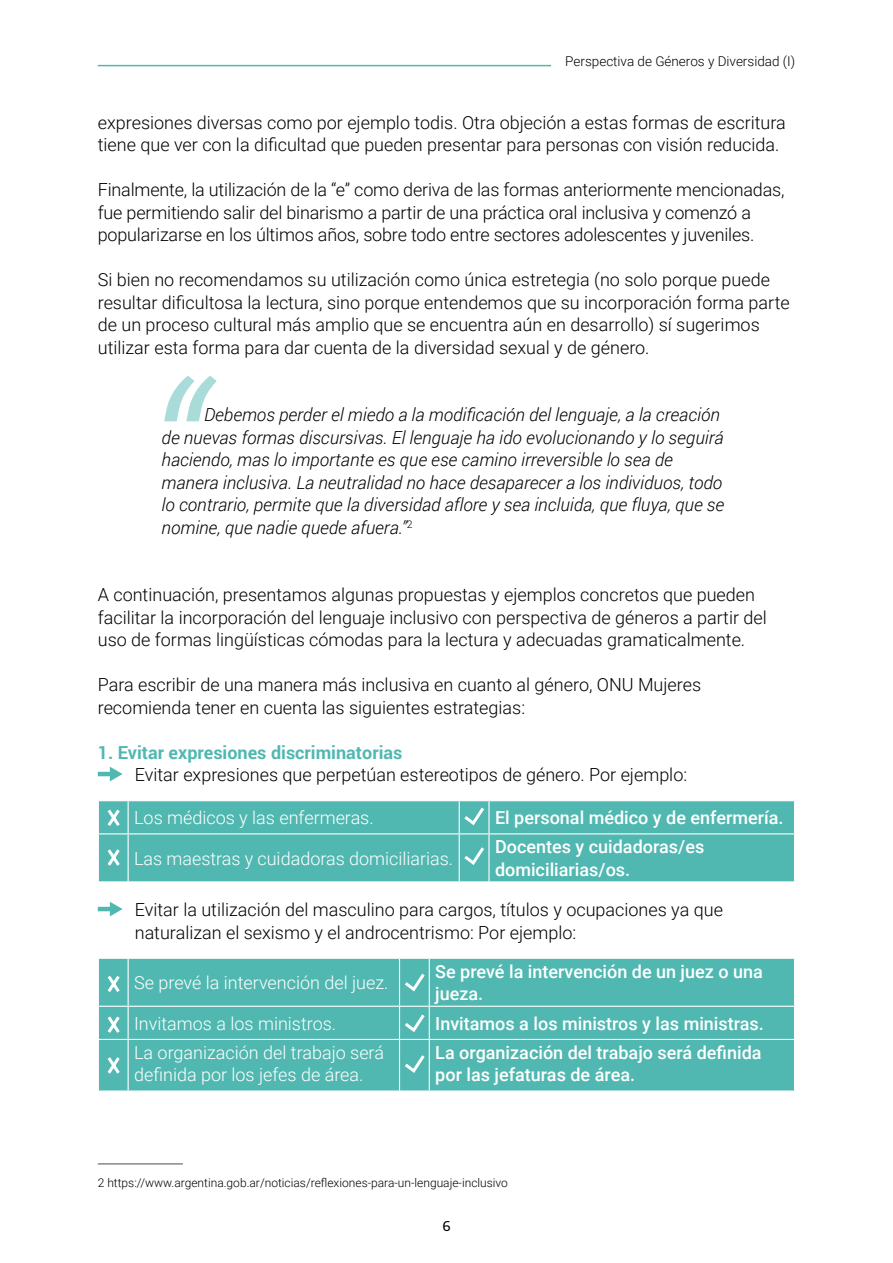
<style>
.page{position:relative;width:893px;height:1263px;background:#fff}
.page>*{position:absolute;margin:0;border:0;box-sizing:border-box;transform-origin:0 0}
.t1{font:300 18px/22.5px "Roboto";color:#000}
.t2{font:italic 300 18px/22.5px "Roboto";color:#000}
.t3{font:500 18px/22.5px "Roboto";color:#fff}
.t4{font:300 18px/22.5px "Roboto";color:#fff}
.t5{font:700 18px "Roboto";color:#50b8b1}
.t6{font:300 13.5px "Roboto";color:#000}
.t7{font:500 13.5px "Encode Sans";color:#000}
.t8{font:300 12px "Roboto";color:#000}
</style>
<div class="page">
<hr style="left:98px;top:65px;width:453px;height:1px;background:#50b8b1">
<div style="left:99px;top:801px;width:695px;height:80px;background:#50b8b1"></div>
<hr style="left:128px;top:801px;width:1px;height:32px;background:#fff">
<hr style="left:459px;top:801px;width:1px;height:32px;background:#fff">
<hr style="left:488px;top:801px;width:2px;height:32px;background:#fff">
<hr style="left:98px;top:833px;width:30px;height:1px;background:#fff">
<hr style="left:128px;top:833px;width:331px;height:1px;background:#fff">
<hr style="left:128px;top:834px;width:1px;height:47px;background:#fff">
<hr style="left:459px;top:833px;width:30px;height:1px;background:#fff">
<hr style="left:459px;top:834px;width:1px;height:47px;background:#fff">
<hr style="left:489px;top:833px;width:306px;height:1px;background:#fff">
<hr style="left:488px;top:834px;width:2px;height:47px;background:#fff">
<div style="left:99px;top:959px;width:695px;height:131px;background:#50b8b1"></div>
<hr style="left:128px;top:959px;width:1px;height:47px;background:#fff">
<hr style="left:399px;top:959px;width:1px;height:47px;background:#fff">
<hr style="left:429px;top:959px;width:1px;height:47px;background:#fff">
<hr style="left:98px;top:1006px;width:30px;height:1px;background:#fff">
<hr style="left:128px;top:1006px;width:271px;height:1px;background:#fff">
<hr style="left:128px;top:1007px;width:1px;height:32px;background:#fff">
<hr style="left:399px;top:1006px;width:30px;height:1px;background:#fff">
<hr style="left:399px;top:1007px;width:1px;height:32px;background:#fff">
<hr style="left:429px;top:1006px;width:366px;height:1px;background:#fff">
<hr style="left:429px;top:1007px;width:1px;height:32px;background:#fff">
<hr style="left:98px;top:1039px;width:30px;height:1px;background:#fff">
<hr style="left:128px;top:1039px;width:271px;height:1px;background:#fff">
<hr style="left:128px;top:1040px;width:1px;height:50px;background:#fff">
<hr style="left:399px;top:1039px;width:30px;height:1px;background:#fff">
<hr style="left:399px;top:1040px;width:1px;height:50px;background:#fff">
<hr style="left:429px;top:1039px;width:366px;height:1px;background:#fff">
<hr style="left:429px;top:1040px;width:1px;height:50px;background:#fff">
<hr style="left:98px;top:1163px;width:85px;height:1px;background:#878787">
<svg style="left:105px;top:1054px;width:18px;height:23px"></svg>
<svg style="left:402px;top:1052px;width:26px;height:23px"></svg>
<svg style="left:402px;top:1011px;width:26px;height:23px"></svg>
<svg style="left:402px;top:970px;width:26px;height:24px"></svg>
<svg style="left:105px;top:1013px;width:18px;height:23px"></svg>
<svg style="left:105px;top:972px;width:18px;height:23px"></svg>
<svg style="left:461px;top:804px;width:26px;height:23px"></svg>
<svg style="left:105px;top:806px;width:18px;height:23px"></svg>
<svg style="left:105px;top:846px;width:18px;height:23px"></svg>
<svg style="left:461px;top:844px;width:26px;height:23px"></svg>
<svg style="left:164px;top:376px;width:53px;height:45px"></svg>
<hr style="left:98px;top:772px;width:14px;height:4px;background:#50b8b1">
<svg style="left:109px;top:767px;width:14px;height:15px"></svg>
<hr style="left:98px;top:907px;width:14px;height:4px;background:#50b8b1">
<svg style="left:109px;top:902px;width:14px;height:15px"></svg>
<p class="t6" style="left:565px;top:52px;width:231px">Perspectiva de Géneros y Diversidad (I)</p>
<p class="t1" style="left:98px;top:110px;width:689px">expresiones diversas como por ejemplo todis. Otra objeción a estas formas de escritura tiene que ver con la dificultad que pueden presentar para personas con visión reducida.</p>
<p class="t1" style="left:98px;top:178px;width:688px">Finalmente, la utilización de la “e” como deriva de las formas anteriormente mencionadas, fue permitiendo salir del binarismo a partir de una práctica oral inclusiva y comenzó a popularizarse en los últimos años, sobre todo entre sectores adolescentes y juveniles.</p>
<p class="t1" style="left:98px;top:268px;width:693px">Si bien no recomendamos su utilización como única estretegia (no solo porque puede resultar dificultosa la lectura, sino porque entendemos que su incorporación forma parte de un proceso cultural más amplio que se encuentra aún en desarrollo) sí sugerimos utilizar esta forma para dar cuenta de la diversidad sexual y de género.</p>
<p class="t2" style="left:162px;top:403px;width:564px;text-indent:43px">Debemos perder el miedo a la modificación del lenguaje, a la creación de nuevas formas discursivas. El lenguaje ha ido evolucionando y lo seguirá haciendo, mas lo importante es que ese camino irreversible lo sea de manera inclusiva. La neutralidad no hace desaparecer a los individuos, todo lo contrario, permite que la diversidad aflore y sea incluida, que fluya, que se nomine, que nadie quede afuera.”<sup>2</sup></p>
<p class="t1" style="left:98px;top:583px;width:671px">A continuación, presentamos algunas propuestas y ejemplos concretos que pueden facilitar la incorporación del lenguaje inclusivo con perspectiva de géneros a partir del uso de formas lingüísticas cómodas para la lectura y adecuadas gramaticalmente.</p>
<p class="t1" style="left:98px;top:673px;width:605px">Para escribir de una manera más inclusiva en cuanto al género, ONU Mujeres recomienda tener en cuenta las siguientes estrategias:</p>
<p class="t5" style="left:98px;top:740px;width:306px">1. Evitar expresiones discriminatorias</p>
<p class="t1" style="left:135px;top:763px;width:554px">Evitar expresiones que perpetúan estereotipos de género. Por ejemplo:</p>
<p class="t4" style="left:134px;top:806px;width:241px">Los médicos y las enfermeras.</p>
<p class="t3" style="left:495px;top:806px;width:290px">El personal médico y de enfermería.</p>
<p class="t4" style="left:134px;top:846px;width:321px">Las maestras y cuidadoras domiciliarias.</p>
<p class="t3" style="left:495px;top:835px;width:211px">Docentes y cuidadoras/es domiciliarias/os.</p>
<p class="t1" style="left:135px;top:898px;width:590px">Evitar la utilización del masculino para cargos, títulos y ocupaciones ya que naturalizan el sexismo y el androcentrismo: Por ejemplo:</p>
<p class="t4" style="left:134px;top:971px;width:256px">Se prevé la intervención del juez.</p>
<p class="t3" style="left:435px;top:959px;width:329px">Se prevé la intervención de un juez o una jueza.</p>
<p class="t4" style="left:134px;top:1011px;width:204px">Invitamos a los ministros.</p>
<p class="t3" style="left:435px;top:1011px;width:330px">Invitamos a los ministros y las ministras.</p>
<p class="t4" style="left:134px;top:1040px;width:251px">La organización del trabajo será definida por los jefes de área.</p>
<p class="t3" style="left:435px;top:1040px;width:328px">La organización del trabajo será definida por las jefaturas de área.</p>
<p class="t8" style="left:98px;top:1175px;width:412px">2 https://www.argentina.gob.ar/noticias/reflexiones-para-un-lenguaje-inclusivo</p>
<p class="t7" style="left:442px;top:1217px;width:9px">6</p>
</div>
